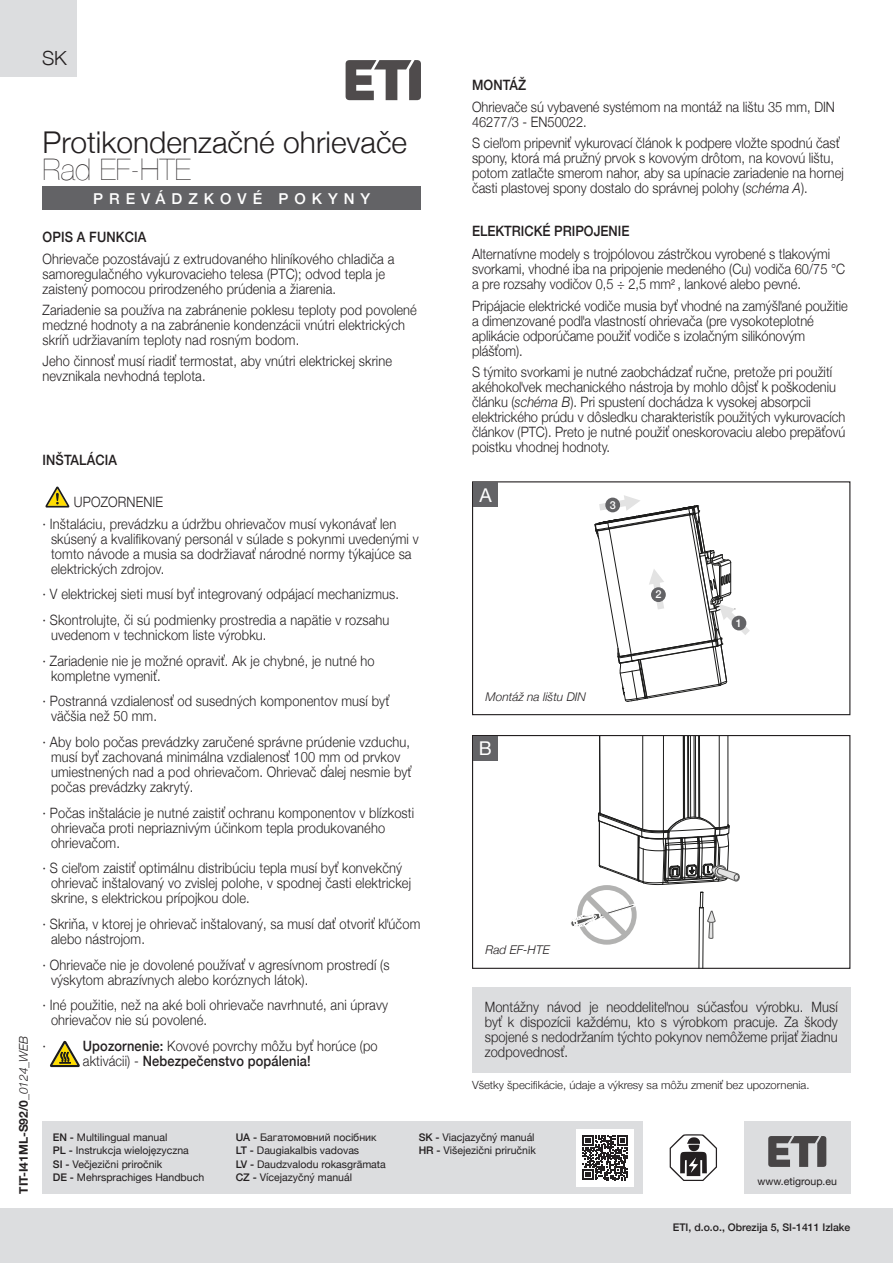
<style>
.page{position:relative;width:893px;height:1263px;background:#fff}
.page>*{position:absolute;margin:0;border:0;box-sizing:border-box;transform-origin:0 0}
.t1{font:300 30px/27px "Helvetica Neue";color:#231f20}
.t2{font:300 19.5px "Helvetica Neue";color:#231f20}
.t3{font:19.05px "Helvetica Neue";color:#fff}
.t4{font:500 15px "Helvetica Neue";letter-spacing:.4em;color:#fff}
.t5{font:300 14.25px/15px "Helvetica Neue";letter-spacing:.01em;color:#231f20;scale:.9 1}
.t6{font:500 14.25px "Helvetica Neue";letter-spacing:.01em;color:#231f20;scale:.9 1}
.t7{font:italic 300 12px "Helvetica Neue";color:#231f20}
.t8{font:700 12px "Helvetica Neue";color:#231f20}
.t9{font:300 11.25px "Helvetica Neue";color:#231f20}
.t10{font:500 10.95px "Helvetica Neue";color:#fff}
.t11{font:10.5px/13.5px "Helvetica Neue";color:#231f20}
.t12{font:500 10.5px "Helvetica Neue";color:#231f20}
.s1{font-weight:300;font-style:italic}
.s2{font-weight:200}
.s3{font-weight:500}
.s4{font-style:italic}
</style>
<div class="page">
<div style="left:0;top:1209px;width:893px;height:54px;background:#dcdddf"></div>
<div style="left:744px;top:1121px;width:106px;height:73px;background:#dcdddf"></div>
<svg style="left:768px;top:1136px;width:58px;height:31px"></svg>
<div style="left:43px;top:1121px;width:599px;height:73px;background:#dcdddf"></div>
<svg style="left:670px;top:1134px;width:47px;height:47px"></svg>
<div style="left:576px;top:1129px;width:58px;height:57px;background:#fff"></div>
<svg style="left:583px;top:1135px;width:45px;height:45px"></svg>
<div style="left:0;top:0;width:77px;height:77px;background:#dcdddf"></div>
<div style="left:43px;top:186px;width:378px;height:24px;background:#636366"></div>
<svg style="left:50px;top:1041px;width:30px;height:26px"></svg>
<svg style="left:45px;top:486px;width:25px;height:21px"></svg>
<div style="left:472px;top:987px;width:378px;height:85px;background:#dcdddf"></div>
<hr style="left:698px;top:735px;width:1px;height:83px;background:#1c1c1b">
<hr style="left:695px;top:735px;width:1px;height:82px;background:#1c1c1b">
<hr style="left:694px;top:735px;width:1px;height:82px;background:#1c1c1b">
<hr style="left:688px;top:735px;width:1px;height:82px;background:#1c1c1b">
<hr style="left:687px;top:735px;width:1px;height:83px;background:#1c1c1b">
<hr style="left:684px;top:735px;width:1px;height:84px;background:#1c1c1b">
<hr style="left:719px;top:735px;width:1px;height:92px;background:#1c1c1b">
<hr style="left:663px;top:735px;width:1px;height:96px;background:#1c1c1b">
<hr style="left:642px;top:735px;width:1px;height:94px;background:#1c1c1b">
<hr style="left:690px;top:735px;width:1px;height:82px;background:#1c1c1b">
<hr style="left:699px;top:735px;width:1px;height:83px;background:#1c1c1b">
<hr style="left:728px;top:735px;width:1px;height:90px;background:#1c1c1b">
<hr style="left:599px;top:735px;width:1px;height:78px;background:#1c1c1b">
<hr style="left:683px;top:735px;width:1px;height:84px;background:#1c1c1b">
<svg style="left:571px;top:812px;width:169px;height:155px"></svg>
<div style="left:472px;top:735px;width:378px;height:234px;border:1px solid #231f20"></div>
<div style="left:473px;top:736px;width:25px;height:25px;background:#636366"></div>
<svg style="left:595px;top:495px;width:155px;height:207px"></svg>
<div style="left:472px;top:481px;width:378px;height:234px;border:1px solid #231f20"></div>
<div style="left:473px;top:482px;width:25px;height:25px;background:#636366"></div>
<div style="left:732px;top:616px;width:14px;height:14px;background:#636366;border-radius:50%"></div>
<div style="left:651px;top:587px;width:15px;height:15px;background:#636366;border-radius:50%"></div>
<div style="left:605px;top:498px;width:15px;height:14px;background:#636366;border-radius:50%"></div>
<svg style="left:346px;top:60px;width:75px;height:40px"></svg>
<p class="t8" style="left:14px;top:1194px;width:160px;rotate:-90deg">TIT-I41ML-S92/0<span class="s1">_0124_WEB</span></p>
<p class="t2" style="left:42px;top:42px;width:26px">SK</p>
<p class="t1" style="left:43px;top:127px;width:366px">Protikondenzačné ohrievače<br><span class="s2">Rad EF-HTE</span></p>
<p class="t4" style="left:93px;top:186px;width:279px">PREVÁDZKOVÉ POKYNY</p>
<p class="t6" style="left:43px;top:226px;width:117px">OPIS A FUNKCIA</p>
<p class="t5" style="left:43px;top:250px;width:392px">Ohrievače pozostávajú z extrudovaného hliníkového chladiča a samoregulačného vykurovacieho telesa (PTC); odvod tepla je zaistený pomocou prirodzeného prúdenia a žiarenia.</p>
<p class="t5" style="left:43px;top:301px;width:418px">Zariadenie sa používa na zabránenie poklesu teploty pod povolené medzné hodnoty a na zabránenie kondenzácii vnútri elektrických skríň udržiavaním teploty nad rosným bodom.</p>
<p class="t5" style="left:43px;top:353px;width:390px">Jeho činnosť musí riadiť termostat, aby vnútri elektrickej skrine nevznikala nevhodná teplota.</p>
<p class="t6" style="left:43px;top:448px;width:84px">INŠTALÁCIA</p>
<p class="t5" style="left:74px;top:494px;width:101px">UPOZORNENIE</p>
<p class="t5" style="left:51px;top:515px;width:410px;text-indent:-9px">· Inštaláciu, prevádzku a údržbu ohrievačov musí vykonávať len skúsený a kvalifikovaný personál v súlade s pokynmi uvedenými v tomto návode a musia sa dodržiavať národné normy týkajúce sa elektrických zdrojov.</p>
<p class="t5" style="left:43px;top:586px;width:398px">· V elektrickej sieti musí byť integrovaný odpájací mechanizmus.</p>
<p class="t5" style="left:51px;top:611px;width:377px;text-indent:-9px">· Skontrolujte, či sú podmienky prostredia a napätie v rozsahu uvedenom v technickom liste výrobku.</p>
<p class="t5" style="left:51px;top:652px;width:361px;text-indent:-9px">· Zariadenie nie je možné opraviť. Ak je chybné, je nutné ho kompletne vymeniť.</p>
<p class="t5" style="left:51px;top:693px;width:377px;text-indent:-9px">· Postranná vzdialenosť od susedných komponentov musí byť väčšia než 50 mm.</p>
<p class="t5" style="left:51px;top:733px;width:402px;text-indent:-9px">· Aby bolo počas prevádzky zaručené správne prúdenie vzduchu, musí byť zachovaná minimálna vzdialenosť 100 mm od prvkov umiestnených nad a pod ohrievačom. Ohrievač ďalej nesmie byť počas prevádzky zakrytý.</p>
<p class="t5" style="left:51px;top:804px;width:405px;text-indent:-9px">· Počas inštalácie je nutné zaistiť ochranu komponentov v blízkosti ohrievača proti nepriaznivým účinkom tepla produkovaného ohrievačom.</p>
<p class="t5" style="left:51px;top:860px;width:402px;text-indent:-9px">· S cieľom zaistiť optimálnu distribúciu tepla musí byť konvekčný ohrievač inštalovaný vo zvislej polohe, v spodnej časti elektrickej skrine, s elektrickou prípojkou dole.</p>
<p class="t5" style="left:51px;top:915px;width:412px;text-indent:-9px">· Skriňa, v ktorej je ohrievač inštalovaný, sa musí dať otvoriť kľúčom alebo nástrojom.</p>
<p class="t5" style="left:51px;top:956px;width:378px;text-indent:-9px">· Ohrievače nie je dovolené používať v agresívnom prostredí (s výskytom abrazívnych alebo koróznych látok).</p>
<p class="t5" style="left:51px;top:996px;width:376px;text-indent:-9px">· Iné použitie, než na aké boli ohrievače navrhnuté, ani úpravy ohrievačov nie sú povolené.</p>
<p class="t5" style="left:43px;top:1037px;width:5px">·</p>
<p class="t5" style="left:83px;top:1037px;width:329px"><span class="s3">Upozornenie:</span> Kovové povrchy môžu byť horúce (po aktivácii) - <span class="s3">Nebezpečenstvo popálenia!</span></p>
<p class="t6" style="left:472px;top:74px;width:62px">MONTÁŽ</p>
<p class="t5" style="left:472px;top:98px;width:405px">Ohrievače sú vybavené systémom na montáž na lištu 35 mm, DIN<br>46277/3 - EN50022.</p>
<p class="t5" style="left:472px;top:135px;width:415px">S cieľom pripevniť vykurovací článok k podpere vložte spodnú časť spony, ktorá má pružný prvok s kovovým drôtom, na kovovú lištu, potom zatlačte smerom nahor, aby sa upínacie zariadenie na hornej časti plastovej spony dostalo do správnej polohy (<span class="s4">schéma A</span>).</p>
<p class="t6" style="left:472px;top:219px;width:177px">ELEKTRICKÉ PRIPOJENIE</p>
<p class="t5" style="left:472px;top:246px;width:416px">Alternatívne modely s trojpólovou zástrčkou vyrobené s tlakovými svorkami, vhodné iba na pripojenie medeného (Cu) vodiča 60/75 °C a pre rozsahy vodičov 0,5 ÷ 2,5 mm<sup>2</sup> , lankové alebo pevné.</p>
<p class="t5" style="left:472px;top:297px;width:419px">Pripájacie elektrické vodiče musia byť vhodné na zamýšľané použitie a dimenzované podľa vlastností ohrievača (pre vysokoteplotné aplikácie odporúčame použiť vodiče s izolačným silikónovým plášťom).</p>
<p class="t5" style="left:472px;top:364px;width:416px">S týmito svorkami je nutné zaobchádzať ručne, pretože pri použití akéhokoľvek mechanického nástroja by mohlo dôjsť k poškodeniu článku (<span class="s4">schéma B</span>). Pri spustení dochádza k vysokej absorpcii elektrického prúdu v dôsledku charakteristík použitých vykurovacích článkov (PTC). Preto je nutné použiť oneskorovaciu alebo prepäťovú poistku vhodnej hodnoty.</p>
<p class="t3" style="left:479px;top:481px;width:14px">A</p>
<p class="t10" style="left:610px;top:496px;width:8px">3</p>
<p class="t7" style="left:486px;top:687px;width:102px">Montáž na lištu DIN</p>
<p class="t3" style="left:479px;top:735px;width:14px">B</p>
<p class="t10" style="left:655px;top:586px;width:8px">2</p>
<p class="t10" style="left:736px;top:614px;width:8px">1</p>
<p class="t7" style="left:486px;top:941px;width:66px">Rad EF-HTE</p>
<p class="t5" style="left:485px;top:998px;width:394px;text-align:justify">Montážny návod je neoddeliteľnou súčasťou výrobku. Musí byť k dispozícii každému, kto s výrobkom pracuje. Za škody spojené s nedodržaním týchto pokynov nemôžeme prijať žiadnu zodpovednosť.</p>
<p class="t9" style="left:472px;top:1075px;width:339px">Všetky špecifikácie, údaje a výkresy sa môžu zmeniť bez upozornenia.</p>
<p class="t11" style="left:53px;top:1131px;width:153px"><span class="s3">EN -</span> Multilingual manual<br><span class="s3">PL -</span> Instrukcja wielojęzyczna<br><span class="s3">SI -</span> Večjezični priročnik<br><span class="s3">DE -</span> Mehrsprachiges Handbuch</p>
<p class="t11" style="left:236px;top:1131px;width:152px"><span class="s3">UA -</span> Багатомовний посібник<br><span class="s3">LT -</span> Daugiakalbis vadovas<br><span class="s3">LV -</span> Daudzvalodu rokasgrāmata<br><span class="s3">CZ -</span> Vícejazyčný manuál</p>
<p class="t11" style="left:419px;top:1131px;width:119px"><span class="s3">SK -</span> Viacjazyčný manuál<br><span class="s3">HR -</span> Višejezični priručnik</p>
<p class="t11" style="left:758px;top:1175px;width:81px">www.etigroup.eu</p>
<p class="t12" style="left:673px;top:1218px;width:179px">ETI, d.o.o., Obrezija 5, SI-1411 Izlake</p>
</div>
